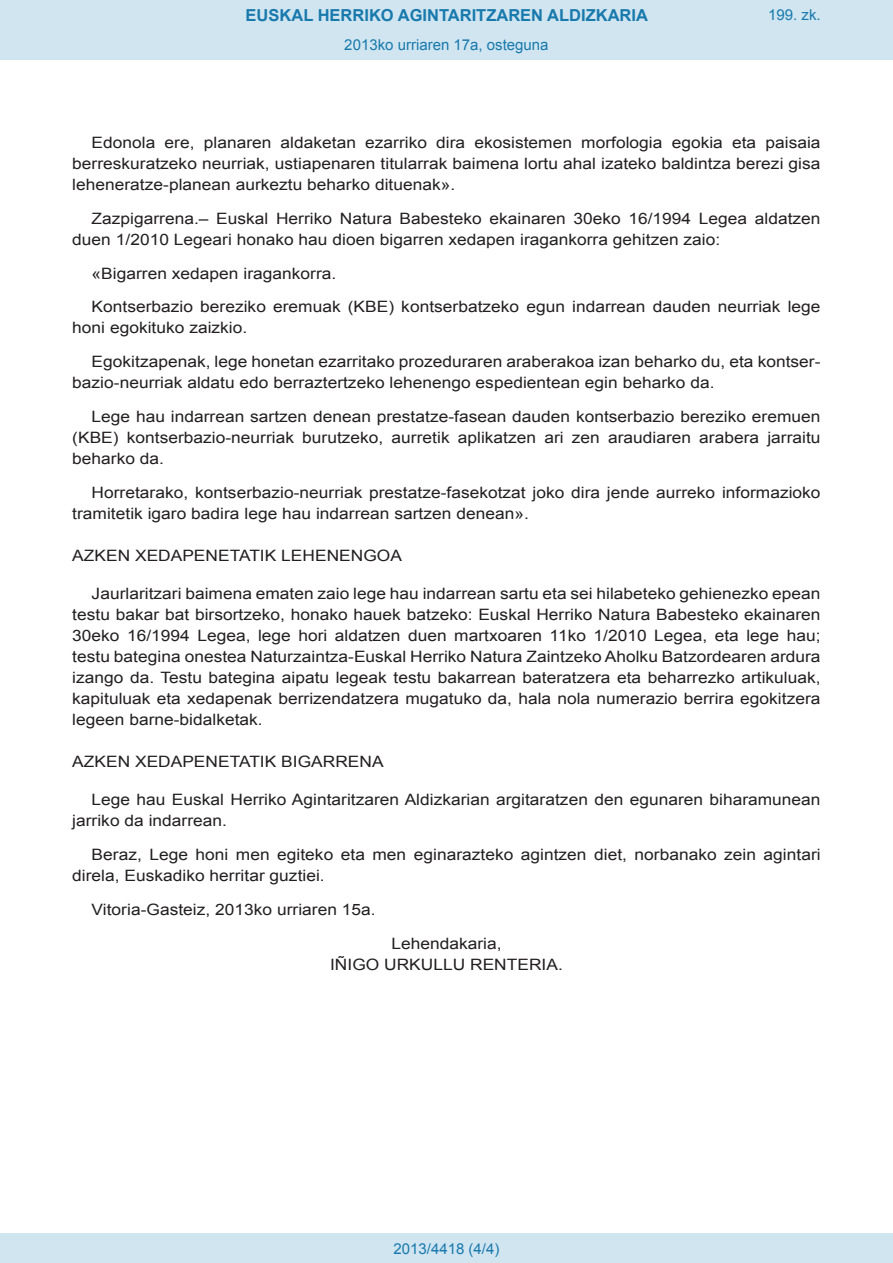
<style>
.page{position:relative;width:893px;height:1263px;background:#fff}
.page>*{position:absolute;margin:0;border:0;box-sizing:border-box;transform-origin:0 0}
.t1{font:700 16.5px "Arial";color:#1879ad}
.BOPVDetalle{font:15.6px/21px "Arial";color:#231f20;scale:1.11 1}
.BOPVDisposicion{font:15.6px "Arial";color:#231f20;scale:1.11 1}
.BOPVFirmaLugFec{font:15.6px "Arial";color:#231f20;scale:1.11 1}
.BOPVNombreLehen1{font:15.6px "Arial";color:#231f20;scale:1.11 1}
.BOPVPuestoLehen1{font:15.6px "Arial";color:#231f20;scale:1.11 1}
.Paginacion_Centro{font:15px "Arial";color:#1879ad}
</style>
<div class="page">
<div style="left:0;top:0;width:893px;height:60px;background:#d0e5f0"></div>
<div style="left:0;top:1233px;width:893px;height:30px;background:#d0e5f0"></div>
<p class="t1" style="left:246px;top:4px;width:404px">EUSKAL HERRIKO AGINTARITZAREN ALDIZKARIA</p>
<p class="Paginacion_Centro" style="left:344px;top:35px;width:206px">2013ko urriaren 17a, osteguna</p>
<p class="Paginacion_Centro" style="left:768px;top:5px;width:54px">199. zk.</p>
<p class="BOPVDetalle" style="left:72px;top:132px;width:676px;text-align:justify;text-indent:19px">Edonola ere, planaren aldaketan ezarriko dira ekosistemen morfologia egokia eta paisaia berreskuratzeko neurriak, ustiapenaren titularrak baimena lortu ahal izateko baldintza berezi gisa leheneratze-planean aurkeztu beharko dituenak».</p>
<p class="BOPVDetalle" style="left:72px;top:208px;width:676px;text-indent:19px">Zazpigarrena.– Euskal Herriko Natura Babesteko ekainaren 30eko 16/1994 Legea aldatzen duen 1/2010 Legeari honako hau dioen bigarren xedapen iragankorra gehitzen zaio:</p>
<p class="BOPVDetalle" style="left:92px;top:263px;width:222px">«Bigarren xedapen iragankorra.</p>
<p class="BOPVDetalle" style="left:72px;top:297px;width:676px;text-indent:19px">Kontserbazio bereziko eremuak (KBE) kontserbatzeko egun indarrean dauden neurriak lege honi egokituko zaizkio.</p>
<p class="BOPVDetalle" style="left:72px;top:351px;width:676px;text-indent:19px">Egokitzapenak, lege honetan ezarritako prozeduraren araberakoa izan beharko du, eta kontser&shy;bazio-neurriak aldatu edo berraztertzeko lehenengo espedientean egin beharko da.</p>
<p class="BOPVDetalle" style="left:72px;top:406px;width:676px;text-align:justify;text-indent:19px">Lege hau indarrean sartzen denean prestatze-fasean dauden kontserbazio bereziko eremuen (KBE) kontserbazio-neurriak burutzeko, aurretik aplikatzen ari zen araudiaren arabera jarraitu beharko da.</p>
<p class="BOPVDetalle" style="left:72px;top:482px;width:676px;text-indent:19px">Horretarako, kontserbazio-neurriak prestatze-fasekotzat joko dira jende aurreko informazioko tramitetik igaro badira lege hau indarrean sartzen denean».</p>
<p class="BOPVDisposicion" style="left:72px;top:545px;width:298px">AZKEN XEDAPENETATIK LEHENENGOA</p>
<p class="BOPVDetalle" style="left:72px;top:583px;width:676px;text-align:justify;text-indent:19px">Jaurlaritzari baimena ematen zaio lege hau indarrean sartu eta sei hilabeteko gehienezko epean testu bakar bat birsortzeko, honako hauek batzeko: Euskal Herriko Natura Babesteko ekainaren 30eko 16/1994 Legea, lege hori aldatzen duen martxoaren 11ko 1/2010 Legea, eta lege hau; testu bategina onestea Naturzaintza-Euskal Herriko Natura Zaintzeko Aholku Batzordearen ardura izango da. Testu bategina aipatu legeak testu bakarrean bateratzera eta beharrezko artikuluak, kapituluak eta xedapenak berrizendatzera mugatuko da, hala nola numerazio berrira egokitzera legeen barne-bidalketak.</p>
<p class="BOPVDisposicion" style="left:72px;top:751px;width:282px">AZKEN XEDAPENETATIK BIGARRENA</p>
<p class="BOPVDetalle" style="left:72px;top:789px;width:676px;text-indent:19px">Lege hau Euskal Herriko Agintaritzaren Aldizkarian argitaratzen den egunaren biharamunean jarriko da indarrean.</p>
<p class="BOPVDetalle" style="left:72px;top:844px;width:676px;text-indent:19px">Beraz, Lege honi men egiteko eta men eginarazteko agintzen diet, norbanako zein agintari direla, Euskadiko herritar guztiei.</p>
<p class="BOPVFirmaLugFec" style="left:92px;top:899px;width:257px">Vitoria-Gasteiz, 2013ko urriaren 15a.</p>
<p class="BOPVPuestoLehen1" style="left:391px;top:933px;width:101px">Lehendakaria,</p>
<p class="BOPVNombreLehen1" style="left:330px;top:954px;width:211px">IÑIGO URKULLU RENTERIA.</p>
<p class="Paginacion_Centro" style="left:393px;top:1238px;width:107px">2013/4418 (4/4)</p>
</div>
